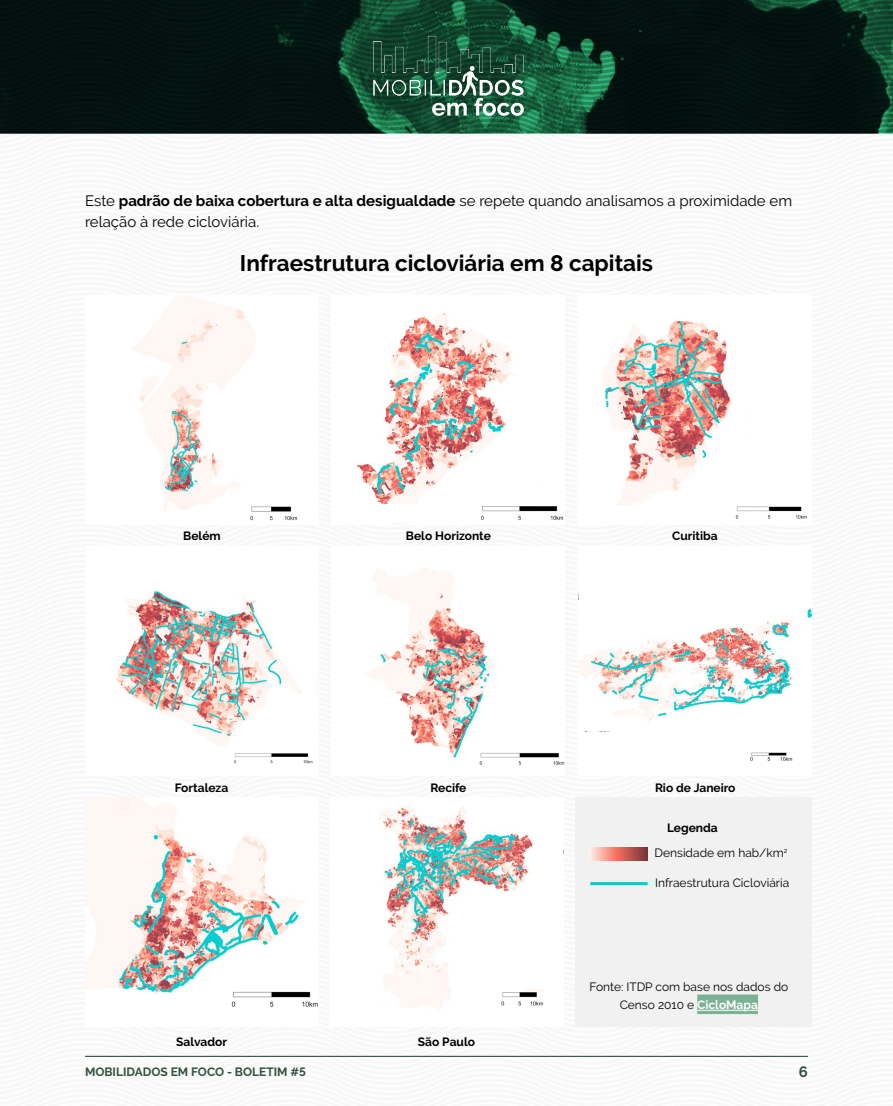
<style>
.page{position:relative;width:893px;height:1106px;background:#fff}
.page>*{position:absolute;margin:0;border:0;box-sizing:border-box;transform-origin:0 0}
.t1{font:700 22.5px "Raleway";color:#000}
.t2{font:15px/21px "Raleway";color:#000}
.t3{font:700 15px "Raleway";color:#31513e}
.t4{font:12px/18px "Raleway";color:#000;text-align:center}
.t5{font:700 12px "Raleway";color:#000}
.t6{font:700 12px "Raleway";color:#31513e}
.s1{font-weight:700}
.s2{font-weight:700;color:#fff}
</style>
<div class="page">
<img style="left:0;top:0;width:893px;height:1057px">
<hr style="left:85px;top:1055px;width:723px;height:1px;background:#31513e">
<img style="left:358px;top:18px;width:177px;height:91px">
<svg style="left:432px;top:103px;width:35px;height:13px"></svg>
<svg style="left:474px;top:98px;width:50px;height:18px"></svg>
<img style="left:85px;top:295px;width:233px;height:229px">
<img style="left:332px;top:295px;width:233px;height:229px">
<img style="left:578px;top:298px;width:233px;height:226px">
<div style="left:85px;top:546px;width:233px;height:229px;background:#fff"></div>
<img style="left:116px;top:591px;width:185px;height:155px">
<img style="left:332px;top:546px;width:233px;height:229px">
<img style="left:579px;top:546px;width:233px;height:229px">
<img style="left:85px;top:797px;width:233px;height:229px">
<img style="left:330px;top:797px;width:233px;height:229px">
<div style="left:526px;top:340px;width:39px;height:145px;background:#fff"></div>
<div style="left:745px;top:340px;width:67px;height:131px;background:#fff"></div>
<div style="left:506px;top:609px;width:59px;height:114px;background:#fff"></div>
<div style="left:575px;top:797px;width:236px;height:229px;background:#f1f1f2"></div>
<div style="left:697px;top:994px;width:61px;height:20px;background:#7db195"></div>
<hr style="left:697px;top:1010px;width:61px;height:1px;background:#fff">
<hr style="left:590px;top:882px;width:58px;height:3px;background:#19c5c5">
<svg style="left:590px;top:847px;width:58px;height:13px"></svg>
<div style="left:338px;top:295px;width:79px;height:11px;background:#fff"></div>
<div style="left:584px;top:295px;width:67px;height:21px;background:#fff"></div>
<div style="left:342px;top:546px;width:59px;height:21px;background:#fff"></div>
<div style="left:579px;top:569px;width:59px;height:57px;background:#fff"></div>
<img style="left:745px;top:746px;width:56px;height:22px">
<div style="left:579px;top:713px;width:34px;height:18px;background:#fff"></div>
<div style="left:548px;top:840px;width:15px;height:127px;background:#fff"></div>
<div style="left:268px;top:337px;width:50px;height:136px;background:#fff"></div>
<img style="left:498px;top:989px;width:46px;height:21px">
<div style="left:366px;top:1008px;width:53px;height:18px;background:#fff"></div>
<img style="left:244px;top:502px;width:55px;height:22px">
<img style="left:477px;top:506px;width:88px;height:18px">
<img style="left:732px;top:506px;width:76px;height:18px">
<div style="left:578px;top:506px;width:94px;height:18px;background:#fff"></div>
<div style="left:351px;top:504px;width:93px;height:18px;background:#fff"></div>
<img style="left:234px;top:753px;width:79px;height:11px">
<img style="left:449px;top:749px;width:117px;height:26px">
<div style="left:99px;top:731px;width:96px;height:25px;background:#fff"></div>
<div style="left:355px;top:752px;width:93px;height:18px;background:#fff"></div>
<img style="left:227px;top:981px;width:91px;height:39px">
<div style="left:93px;top:502px;width:69px;height:21px;background:#fff"></div>
<p class="t2" style="left:85px;top:190px;width:709px">Este <span class="s1">padrão de baixa cobertura e alta desigualdade</span> se repete quando analisamos a proximidade em relação à rede cicloviária.</p>
<h1 class="t1" style="left:240px;top:250px;width:415px">Infraestrutura cicloviária em 8 capitais</h1>
<p class="t5" style="left:183px;top:529px;width:39px">Belém</p>
<p class="t5" style="left:406px;top:529px;width:86px">Belo Horizonte</p>
<p class="t5" style="left:672px;top:529px;width:47px">Curitiba</p>
<p class="t5" style="left:175px;top:781px;width:55px">Fortaleza</p>
<p class="t5" style="left:430px;top:781px;width:38px">Recife</p>
<p class="t5" style="left:655px;top:781px;width:82px">Rio de Janeiro</p>
<p class="t5" style="left:667px;top:821px;width:52px">Legenda</p>
<p class="t4" style="left:655px;top:844px;width:135px">Densidade em hab/km<sup>2</sup></p>
<p class="t4" style="left:655px;top:873px;width:136px">Infraestrutura Cicloviária</p>
<p class="t5" style="left:176px;top:1034px;width:52px">Salvador</p>
<p class="t5" style="left:418px;top:1034px;width:59px">São Paulo</p>
<p class="t4" style="left:589px;top:977px;width:200px">Fonte: ITDP com base nos dados do<br>Censo 2010 e <span class="s2">CicloMapa</span></p>
<p class="t6" style="left:85px;top:1064px;width:222px">MOBILIDADOS EM FOCO - BOLETIM #5</p>
<p class="t3" style="left:799px;top:1063px;width:11px">6</p>
</div>
